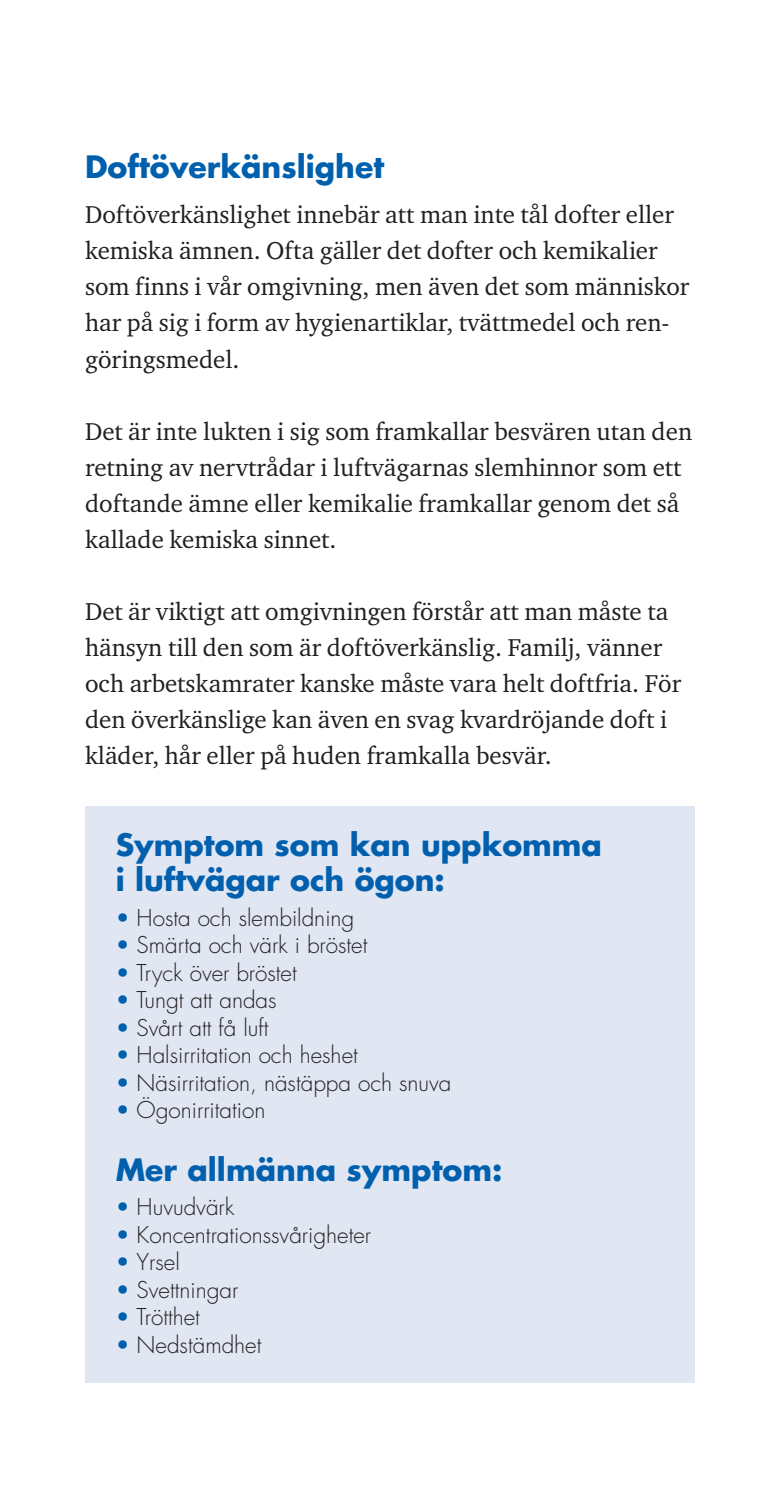
<style>
.page{position:relative;width:780px;height:1489px;background:#fff}
.page>*{position:absolute;margin:0;border:0;box-sizing:border-box;transform-origin:0 0}
.t1{font:700 30px/35px "Futura";color:#0160ae}
.t2{font:25px/36px "Charter ITC";color:#231f20}
.t3{font:300 22.5px "Futura";color:#231f20}
.s1{color:#0160ae}
</style>
<div class="page">
<div style="left:85px;top:806px;width:609px;height:576px;background:#e1e6f3"></div>
<p class="t1" style="left:85px;top:151px;width:300px">Doftöverkänslighet</p>
<p class="t2" style="left:85px;top:197px;width:606px">Doftöverkänslighet innebär att man inte tål dofter eller kemiska ämnen. Ofta gäller det dofter och kemikalier som finns i vår omgivning, men även det som människor har på sig i form av hygienartiklar, tvättmedel och ren&shy;göringsmedel.</p>
<p class="t2" style="left:85px;top:413px;width:608px">Det är inte lukten i sig som framkallar besvären utan den retning av nervtrådar i luftvägarnas slemhinnor som ett doftande ämne eller kemikalie framkallar genom det så kallade kemiska sinnet.</p>
<p class="t2" style="left:85px;top:593px;width:597px">Det är viktigt att omgivningen förstår att man måste ta hänsyn till den som är doftöverkänslig. Familj, vänner och arbetskamrater kanske måste vara helt doftfria. För den överkänslige kan även en svag kvardröjande doft i kläder, hår eller på huden framkalla besvär.</p>
<p class="t1" style="left:116px;top:830px;width:488px">Symptom som kan uppkomma i luftvägar och ögon:</p>
<p class="t3" style="left:116px;top:907px;width:240px"><span class="s1">•</span> Hosta och slembildning</p>
<p class="t3" style="left:116px;top:934px;width:253px"><span class="s1">•</span> Smärta och värk i bröstet</p>
<p class="t3" style="left:116px;top:962px;width:182px"><span class="s1">•</span> Tryck över bröstet</p>
<p class="t3" style="left:116px;top:989px;width:162px"><span class="s1">•</span> Tungt att andas</p>
<p class="t3" style="left:116px;top:1017px;width:154px"><span class="s1">•</span> Svårt att få luft</p>
<p class="t3" style="left:116px;top:1044px;width:243px"><span class="s1">•</span> Halsirritation och heshet</p>
<p class="t3" style="left:116px;top:1072px;width:337px"><span class="s1">•</span> Näsirritation, nästäppa och snuva</p>
<p class="t3" style="left:116px;top:1099px;width:151px"><span class="s1">•</span> Ögonirritation</p>
<p class="t1" style="left:116px;top:1154px;width:388px">Mer allmänna symptom:</p>
<p class="t3" style="left:116px;top:1196px;width:120px"><span class="s1">•</span> Huvudvärk</p>
<p class="t3" style="left:116px;top:1223px;width:257px"><span class="s1">•</span> Koncentrationssvårigheter</p>
<p class="t3" style="left:116px;top:1251px;width:66px"><span class="s1">•</span> Yrsel</p>
<p class="t3" style="left:116px;top:1278px;width:124px"><span class="s1">•</span> Svettningar</p>
<p class="t3" style="left:116px;top:1306px;width:86px"><span class="s1">•</span> Trötthet</p>
<p class="t3" style="left:116px;top:1333px;width:147px"><span class="s1">•</span> Nedstämdhet</p>
</div>
